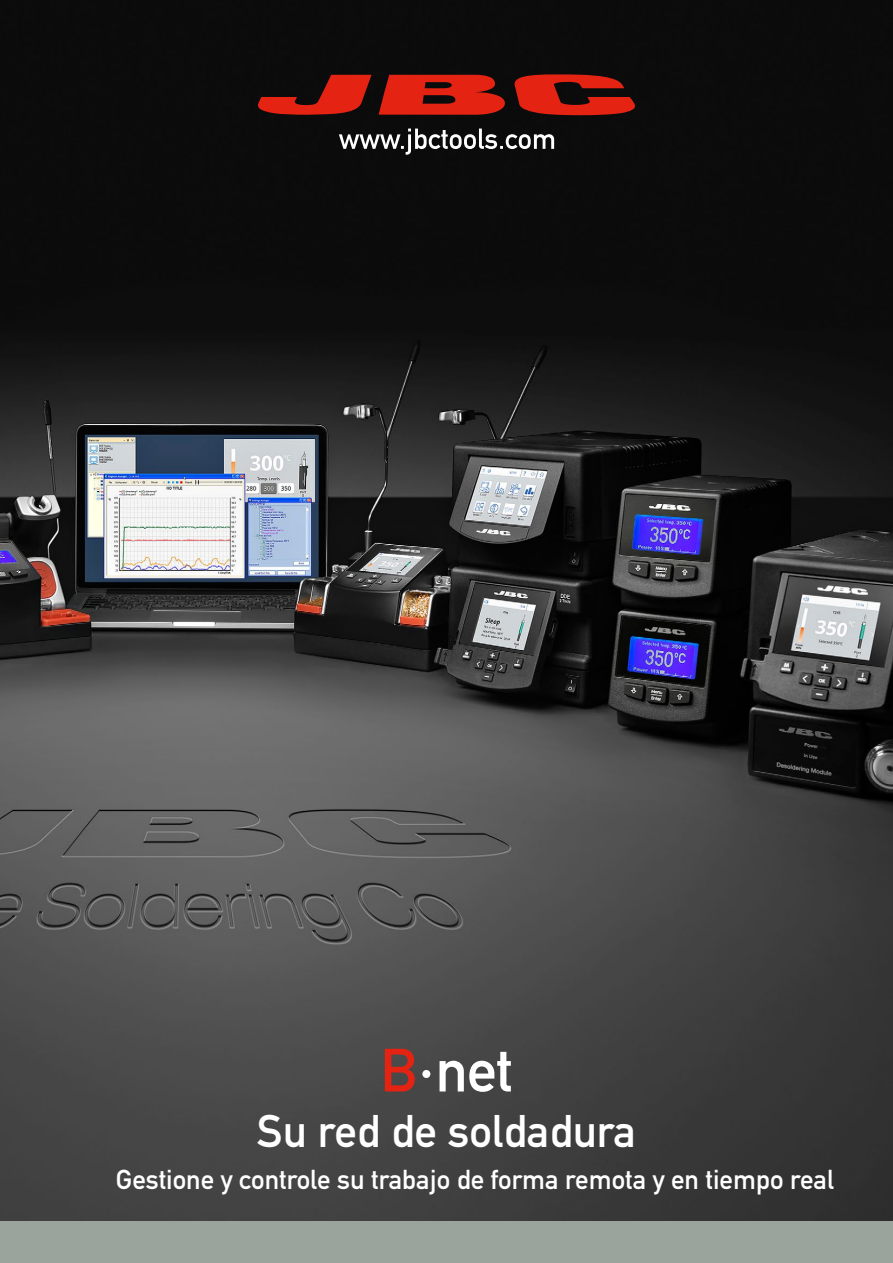
<style>
.page{position:relative;width:893px;height:1263px;background:#fff}
.page>*{position:absolute;margin:0;border:0;box-sizing:border-box;transform-origin:0 0}
.t1{font:60px "DIN Mittelschrift LT Alternate";color:#fff}
.t2{font:45px "DIN Mittelschrift LT Alternate";color:#fff}
.t3{font:27px "DIN Mittelschrift LT Alternate";color:#fff}
.s1{color:#e42313}
</style>
<div class="page">
<img style="left:0;top:0;width:893px;height:1221px">
<div style="left:0;top:1221px;width:893px;height:42px;background:#9aa39c"></div>
<svg style="left:339px;top:129px;width:215px;height:26px"></svg>
<svg style="left:256px;top:75px;width:116px;height:40px"></svg>
<svg style="left:379px;top:75px;width:126px;height:40px"></svg>
<svg style="left:514px;top:73px;width:123px;height:42px"></svg>
<h1 class="t1" style="left:380px;top:1035px;width:134px"><span class="s1">B</span>·net</h1>
<h2 class="t2" style="left:257px;top:1104px;width:381px">Su red de soldadura</h2>
<p class="t3" style="left:116px;top:1164px;width:720px">Gestione y controle su trabajo de forma remota y en tiempo real</p>
</div>
